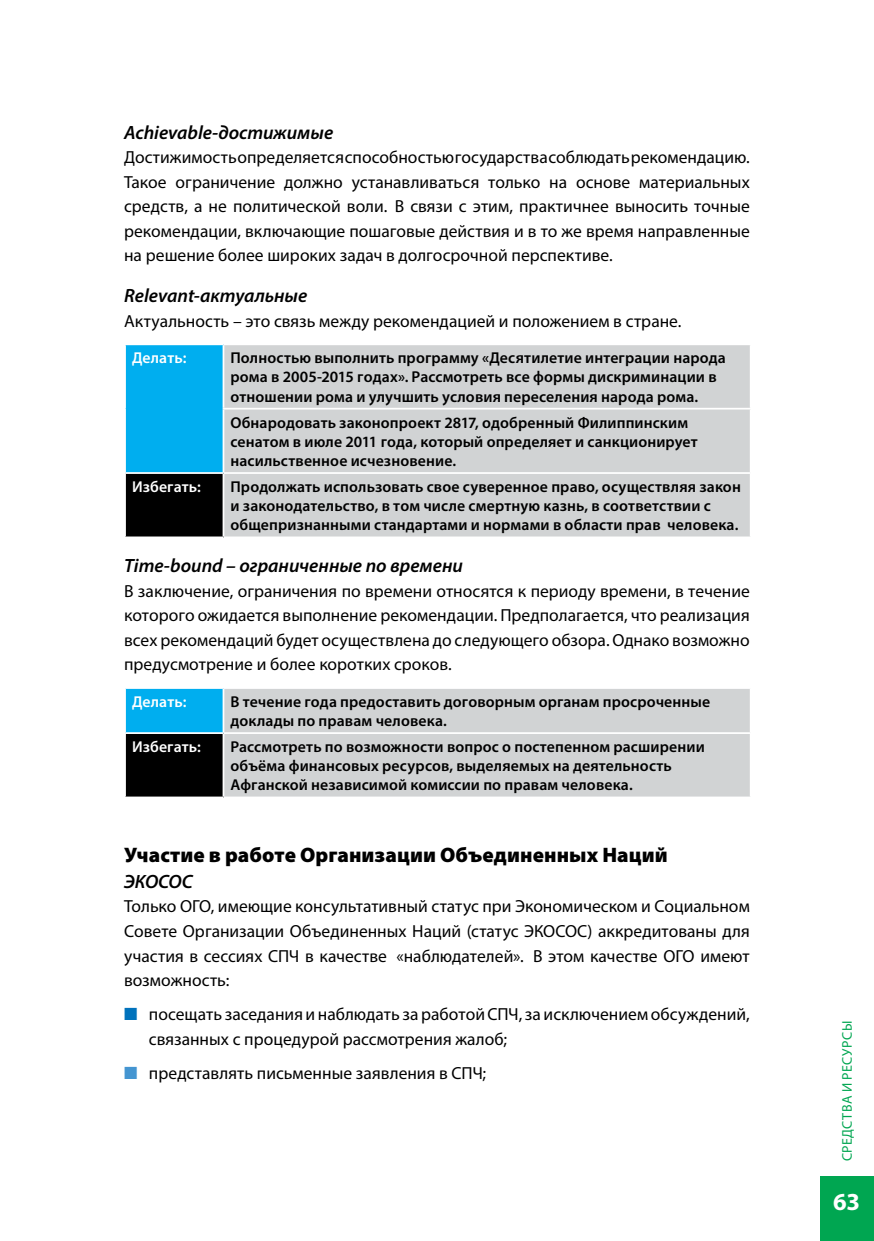
<style>
.page{position:relative;width:874px;height:1241px;background:#fff}
.page>*{position:absolute;margin:0;border:0;box-sizing:border-box;transform-origin:0 0}
.t1{font:700 24.5px "Myriad Pro";color:#fff}
.t2{font:900 21px "Myriad Pro";letter-spacing:.005em;color:#000}
.t3{font:italic 600 19.25px "Myriad Pro";color:#000}
.t4{font:17.5px/24.5px "Myriad Pro";color:#000;text-align:justify}
.t5{font:600 15.75px/19.2px "Myriad Pro";letter-spacing:.01em;color:#000}
.t6{font:600 15.75px "Myriad Pro";letter-spacing:.005em;color:#fff}
.t7{font:14px "Myriad Pro";letter-spacing:.025em;color:#00a651}
.s1{color:#0072bc}
.s2{color:#4495d1}
</style>
<div class="page">
<div style="left:819px;top:1176px;width:54px;height:64px;background:#00a651"></div>
<div style="left:125px;top:344px;width:98px;height:129px;background:#00aeef"></div>
<div style="left:224px;top:345px;width:525px;height:191px;background:#d1d3d4"></div>
<div style="left:125px;top:473px;width:98px;height:64px;background:#000"></div>
<hr style="left:124px;top:343px;width:99px;height:2px;background:#fff">
<hr style="left:124px;top:345px;width:2px;height:63px;background:#fff">
<hr style="left:124px;top:408px;width:2px;height:64px;background:#fff">
<hr style="left:222px;top:345px;width:2px;height:63px;background:#fff">
<hr style="left:222px;top:408px;width:529px;height:1px;background:#fff">
<hr style="left:222px;top:409px;width:2px;height:63px;background:#fff">
<hr style="left:124px;top:472px;width:99px;height:2px;background:#fff">
<hr style="left:124px;top:474px;width:2px;height:62px;background:#fff">
<hr style="left:223px;top:472px;width:528px;height:2px;background:#fff">
<hr style="left:222px;top:474px;width:2px;height:62px;background:#fff">
<hr style="left:124px;top:536px;width:99px;height:2px;background:#fff">
<div style="left:125px;top:688px;width:98px;height:45px;background:#00aeef"></div>
<div style="left:224px;top:689px;width:525px;height:107px;background:#d1d3d4"></div>
<div style="left:125px;top:733px;width:98px;height:64px;background:#000"></div>
<hr style="left:124px;top:688px;width:2px;height:44px;background:#fff">
<hr style="left:222px;top:688px;width:2px;height:44px;background:#fff">
<hr style="left:124px;top:732px;width:99px;height:1px;background:#fff">
<hr style="left:124px;top:733px;width:2px;height:63px;background:#fff">
<hr style="left:223px;top:732px;width:528px;height:1px;background:#fff">
<hr style="left:222px;top:733px;width:2px;height:63px;background:#fff">
<hr style="left:124px;top:796px;width:99px;height:2px;background:#fff">
<p class="t3" style="left:124px;top:120px;width:210px">Achievable-достижимые</p>
<p class="t4" style="left:124px;top:145px;width:627px">Достижимость определяется способностью государства соблюдать рекомендацию.<br>Такое ограничение должно устанавливаться только на основе материальных средств, а не политической воли. В связи с этим, практичнее выносить точные рекомендации, включающие пошаговые действия и в то же время направленные на решение более широких задач в долгосрочной перспективе.</p>
<p class="t3" style="left:124px;top:283px;width:185px">Relevant-актуальные</p>
<p class="t4" style="left:124px;top:308px;width:558px">Актуальность – это связь между рекомендацией и положением в стране.</p>
<p class="t6" style="left:132px;top:348px;width:56px">Делать:</p>
<p class="t5" style="left:230px;top:348px;width:496px">Полностью выполнить программу «Десятилетие интеграции народа рома в 2005-2015 годах». Рассмотреть все формы дискриминации в отношении рома и улучшить условия переселения народа рома.</p>
<p class="t5" style="left:230px;top:412px;width:468px">Обнародовать законопроект 2817, одобренный Филиппинским сенатом в июле 2011 года, который определяет и санкционирует насильственное исчезновение.</p>
<p class="t6" style="left:132px;top:476px;width:70px">Избегать:</p>
<p class="t5" style="left:230px;top:476px;width:511px">Продолжать использовать свое суверенное право, осуществляя закон и законодательство, в том числе смертную казнь, в соответствии с общепризнанными стандартами и нормами в области прав человека.</p>
<p class="t3" style="left:124px;top:553px;width:340px">Time-bound – ограниченные по времени</p>
<p class="t4" style="left:124px;top:578px;width:627px">В заключение, ограничения по времени относятся к периоду времени, в течение которого ожидается выполнение рекомендации. Предполагается, что реализация всех рекомендаций будет осуществлена до следующего обзора. Однако возможно предусмотрение и более коротких сроков.</p>
<p class="t6" style="left:132px;top:691px;width:56px">Делать:</p>
<p class="t5" style="left:230px;top:691px;width:481px">В течение года предоставить договорным органам просроченные доклады по правам человека.</p>
<p class="t6" style="left:132px;top:736px;width:70px">Избегать:</p>
<p class="t5" style="left:230px;top:736px;width:475px">Рассмотреть по возможности вопрос о постепенном расширении объёма финансовых ресурсов, выделяемых на деятельность<br>Афганской независимой комиссии по правам человека.</p>
<p class="t2" style="left:124px;top:840px;width:545px">Участие в работе Организации Объединенных Наций</p>
<p class="t3" style="left:124px;top:869px;width:70px">ЭКОСОС</p>
<p class="t4" style="left:124px;top:893px;width:627px">Только ОГО, имеющие консультативный статус при Экономическом и Социальном Совете Организации Объединенных Наций (статус ЭКОСОС) аккредитованы для участия в сессиях СПЧ в качестве «наблюдателей». В этом качестве ОГО имеют возможность:</p>
<p class="t4" style="left:149px;top:1001px;width:602px;text-indent:-25px"><span class="s1">■</span> посещать заседания и наблюдать за работой СПЧ, за исключением обсуждений, связанных с процедурой рассмотрения жалоб;</p>
<p class="t4" style="left:124px;top:1060px;width:363px"><span class="s2">■</span> представлять письменные заявления в СПЧ;</p>
<p class="t7" style="left:838px;top:1161px;width:142px;rotate:-90deg">СРЕДСТВА И РЕСУРСЫ</p>
<h1 class="t1" style="left:832px;top:1185px;width:28px">63</h1>
</div>
